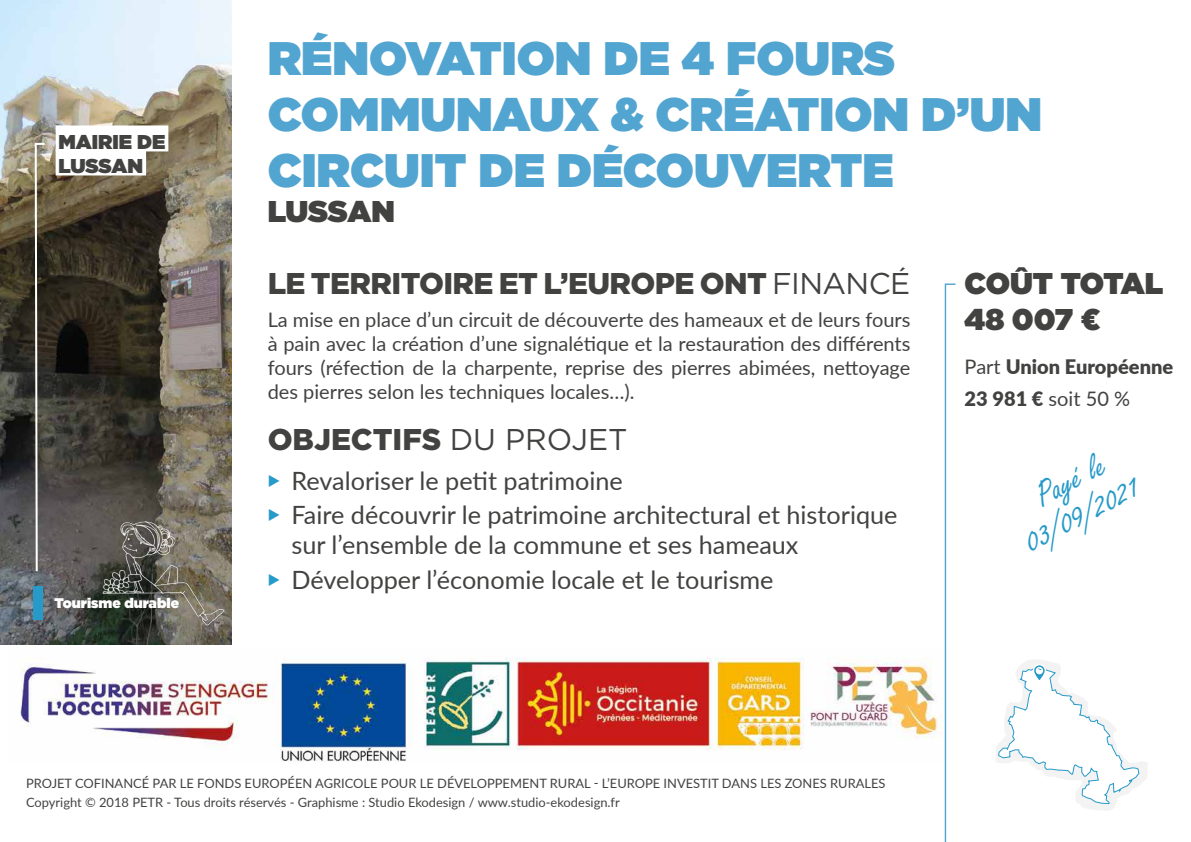
<style>
.page{position:relative;width:1191px;height:842px;background:#fff}
.page>*{position:absolute;margin:0;border:0;box-sizing:border-box;transform-origin:0 0}
.t1{font:900 47px/56px "Gotham";color:#52a5d0}
.t2{font:37px/35px "Freestyle Script";color:#269ac9;text-align:center}
.t3{font:900 30px "Gotham";letter-spacing:-.02em;color:#424241}
.t4{font:900 30px/36px "Gotham";letter-spacing:-.01em;color:#424241}
.t5{font:900 30px "Gotham";color:#424241}
.t6{font:25.2px/34.2px "Lato";color:#424241}
.t7{font:20px/24px "Lato";color:#424241;text-align:justify}
.t8{font:900 20px/31.9px "Lato";color:#424241}
.t9{font:900 20px/24px "Gotham";color:#424241}
.t10{font:900 14px "Gotham";color:#fff}
.t11{font:12.9px/19.3px "Lato";color:#424241}
.s1{font-weight:400}
.s2{font-family:"MS Gothic";color:#269ac9}
</style>
<div class="page">
<img style="left:0;top:0;width:232px;height:645px">
<div style="left:56px;top:125px;width:112px;height:26px;background:#fff"></div>
<div style="left:56px;top:149px;width:90px;height:26px;background:#fff"></div>
<svg style="left:995px;top:659px;width:153px;height:151px"></svg>
<img style="left:20px;top:657px;width:922px;height:105px">
<svg style="left:34px;top:142px;width:13px;height:431px;background:#67635a"></svg>
<div style="left:33px;top:586px;width:10px;height:33px;background:#269ac9"></div>
<svg style="left:944px;top:283px;width:12px;height:559px"></svg>
<img style="left:97px;top:513px;width:132px;height:117px">
<p class="t9" style="left:58px;top:129px;width:109px">MAIRIE DE<br>LUSSAN</p>
<p class="t10" style="left:55px;top:592px;width:126px">Tourisme durable</p>
<h1 class="t1" style="left:268px;top:29px;width:776px">RÉNOVATION DE 4 FOURS<br>COMMUNAUX &amp; CRÉATION D’UN<br>CIRCUIT DE DÉCOUVERTE</h1>
<h3 class="t4" style="left:268px;top:193px;width:129px">LUSSAN</h3>
<h3 class="t3" style="left:268px;top:263px;width:644px">LE TERRITOIRE ET L’EUROPE ONT <span class="s1">FINANCÉ</span></h3>
<p class="t7" style="left:268px;top:307px;width:644px">La mise en place d’un circuit de découverte des hameaux et de leurs fours à pain avec la création d’une signalétique et la restauration des différents fours (réfection de la charpente, reprise des pierres abimées, nettoyage des pierres selon les techniques locales…).</p>
<h3 class="t5" style="left:268px;top:419px;width:361px">OBJECTIFS <span class="s1">DU PROJET</span></h3>
<p class="t6" style="left:268px;top:463px;width:631px"><span class="s2">▶</span> Revaloriser le petit patrimoine<br><span class="s2">▶</span> Faire découvrir le patrimoine architectural et historique</p>
<p class="t6" style="left:268px;top:527px;width:532px;text-indent:24px">sur l’ensemble de la commune et ses hameaux <span class="s2">▶</span> Développer l’économie locale et le tourisme</p>
<h3 class="t4" style="left:964px;top:265px;width:200px">COÛT TOTAL<br>48 007 €</h3>
<p class="t8" style="left:964px;top:350px;width:210px"><span class="s1">Part</span> Union Européenne<br>23 981 € <span class="s1">soit 50 %</span></p>
<h2 class="t2" style="left:1003px;top:497px;width:128px;rotate:-28deg">Payé le<br>03/09/2021</h2>
<p class="t11" style="left:26px;top:773px;width:861px">PROJET COFINANCÉ PAR LE FONDS EUROPÉEN AGRICOLE POUR LE DÉVELOPPEMENT RURAL - L’EUROPE INVESTIT DANS LES ZONES RURALES<br>Copyright © 2018 PETR - Tous droits réservés - Graphisme : Studio Ekodesign / www.studio-ekodesign.fr</p>
</div>
